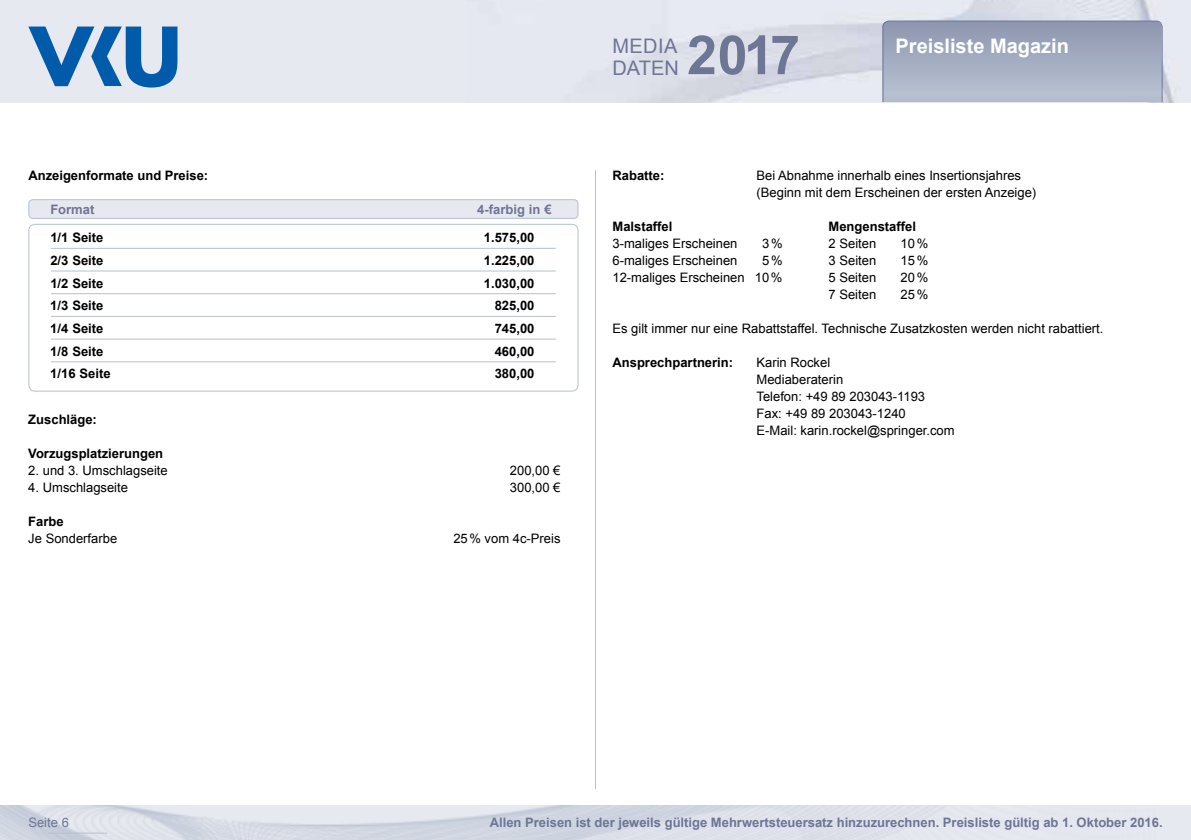
<style>
.page{position:relative;width:1191px;height:840px;background:#fff}
.page>*{position:absolute;margin:0;border:0;box-sizing:border-box;transform-origin:0 0}
.t1{font:700 54px "Arial";color:#6e7595}
.t2{font:700 20px "Arial";color:#fff}
.t3{font:20px/21.6px "Arial";letter-spacing:.01em;color:#6e7595}
.t4{font:13px/17px "Arial";color:#000}
.t5{font:700 13px "Arial";color:#000}
.t6{font:700 13px "Arial";color:#6e7595}
.t7{font:13px "Arial";color:#6e7595}
</style>
<div class="page">
<div style="left:0;top:0;width:1191px;height:102px;background:#e7e9f0"></div>
<img style="left:614px;top:0;width:560px;height:102px">
<svg style="left:0;top:805px;width:1191px;height:34px;background:#dbdfe8"></svg>
<svg style="left:28px;top:27px;width:149px;height:60px"></svg>
<svg style="left:882px;top:20px;width:281px;height:83px;background:#a3acc0"></svg>
<hr style="left:595px;top:170px;width:1px;height:618px;background:#b6c0d0">
<hr style="left:48px;top:832px;width:59px;height:1px;background:#b6c0d0">
<div style="left:28px;top:224px;width:550px;height:167px;border:1px solid #b6c0d0;border-radius:6px"></div>
<div style="left:29px;top:199px;width:549px;height:19px;background:#e7e9f0;border-radius:4px"></div>
<div style="left:28px;top:199px;width:550px;height:20px;border:1px solid #b6c0d0;border-radius:4px"></div>
<hr style="left:51px;top:248px;width:505px;height:1px;background:#b6c0d0">
<hr style="left:51px;top:270px;width:505px;height:1px;background:#b6c0d0">
<hr style="left:51px;top:293px;width:505px;height:1px;background:#b6c0d0">
<hr style="left:51px;top:316px;width:505px;height:1px;background:#b6c0d0">
<hr style="left:51px;top:338px;width:505px;height:1px;background:#b6c0d0">
<hr style="left:51px;top:361px;width:505px;height:1px;background:#b6c0d0">
<p class="t5" style="left:28px;top:166px;width:181px">Anzeigenformate und Preise:</p>
<p class="t6" style="left:50px;top:200px;width:46px">Format</p>
<p class="t6" style="left:477px;top:200px;width:76px">4-farbig in €</p>
<p class="t5" style="left:50px;top:229px;width:55px">1/1 Seite</p>
<p class="t5" style="left:484px;top:229px;width:52px">1.575,00</p>
<p class="t5" style="left:50px;top:251px;width:55px">2/3 Seite</p>
<p class="t5" style="left:484px;top:251px;width:52px">1.225,00</p>
<p class="t5" style="left:50px;top:274px;width:55px">1/2 Seite</p>
<p class="t5" style="left:484px;top:274px;width:52px">1.030,00</p>
<p class="t5" style="left:50px;top:297px;width:55px">1/3 Seite</p>
<p class="t5" style="left:495px;top:297px;width:41px">825,00</p>
<p class="t5" style="left:50px;top:319px;width:55px">1/4 Seite</p>
<p class="t5" style="left:495px;top:319px;width:41px">745,00</p>
<p class="t5" style="left:50px;top:342px;width:55px">1/8 Seite</p>
<p class="t5" style="left:495px;top:342px;width:41px">460,00</p>
<p class="t5" style="left:50px;top:365px;width:62px">1/16 Seite</p>
<p class="t5" style="left:495px;top:365px;width:41px">380,00</p>
<p class="t5" style="left:28px;top:410px;width:70px">Zuschläge:</p>
<p class="t5" style="left:28px;top:444px;width:136px">Vorzugsplatzierungen</p>
<p class="t4" style="left:28px;top:461px;width:141px">2. und 3. Umschlagseite</p>
<p class="t4" style="left:510px;top:461px;width:52px">200,00 €</p>
<p class="t4" style="left:28px;top:478px;width:101px">4. Umschlagseite</p>
<p class="t4" style="left:510px;top:478px;width:52px">300,00 €</p>
<p class="t5" style="left:28px;top:512px;width:37px">Farbe</p>
<p class="t4" style="left:28px;top:529px;width:90px">Je Sonderfarbe</p>
<p class="t4" style="left:453px;top:529px;width:109px">25% vom 4c-Preis</p>
<h2 class="t3" style="left:612px;top:35px;width:68px">Media daten</h2>
<h1 class="t1" style="left:687px;top:19px;width:115px">2017</h1>
<h2 class="t2" style="left:895px;top:32px;width:175px">Preisliste Magazin</h2>
<p class="t5" style="left:612px;top:166px;width:54px">Rabatte:</p>
<p class="t4" style="left:756px;top:167px;width:281px">Bei Abnahme innerhalb eines I nsertionsjahres (Beginn mit dem Erscheinen der ersten Anzeige)</p>
<p class="t5" style="left:612px;top:217px;width:61px">Malstaffel</p>
<p class="t5" style="left:828px;top:217px;width:89px">Mengenstaffel</p>
<p class="t4" style="left:612px;top:235px;width:126px">3-maliges Erscheinen</p>
<p class="t4" style="left:762px;top:235px;width:22px">3%</p>
<p class="t4" style="left:828px;top:235px;width:49px">2 Seiten</p>
<p class="t4" style="left:900px;top:235px;width:29px">10%</p>
<p class="t4" style="left:612px;top:252px;width:126px">6-maliges Erscheinen</p>
<p class="t4" style="left:762px;top:252px;width:22px">5%</p>
<p class="t4" style="left:828px;top:252px;width:49px">3 Seiten</p>
<p class="t4" style="left:900px;top:252px;width:29px">15%</p>
<p class="t4" style="left:612px;top:269px;width:171px">12-maliges Erscheinen 10%</p>
<p class="t4" style="left:828px;top:269px;width:49px">5 Seiten</p>
<p class="t4" style="left:900px;top:269px;width:29px">20%</p>
<p class="t4" style="left:828px;top:286px;width:49px">7 Seiten</p>
<p class="t4" style="left:900px;top:286px;width:29px">25%</p>
<p class="t4" style="left:612px;top:320px;width:492px">Es gilt immer nur eine Rabattstaffel. Technische Zusatzkosten werden nicht rabattiert.</p>
<p class="t5" style="left:612px;top:353px;width:122px">Ansprechpartnerin:</p>
<p class="t4" style="left:756px;top:354px;width:170px">Karin Rockel<br>Mediaberaterin<br>Telefon: +49 89 203043-1193<br>Fax: +49 89 203043-1240</p>
<p class="t4" style="left:688px;top:422px;width:40px">E</p>
<p class="t4" style="left:765px;top:422px;width:191px">-Mail: karin.rockel@springer.com</p>
<p class="t7" style="left:28px;top:813px;width:42px">Seite 6</p>
<p class="t6" style="left:490px;top:813px;width:674px">Allen Preisen ist der jeweils gültige Mehrwertsteuersatz hinzuzurechnen. Preisliste gültig ab 1. Oktober 2016.</p>
</div>
